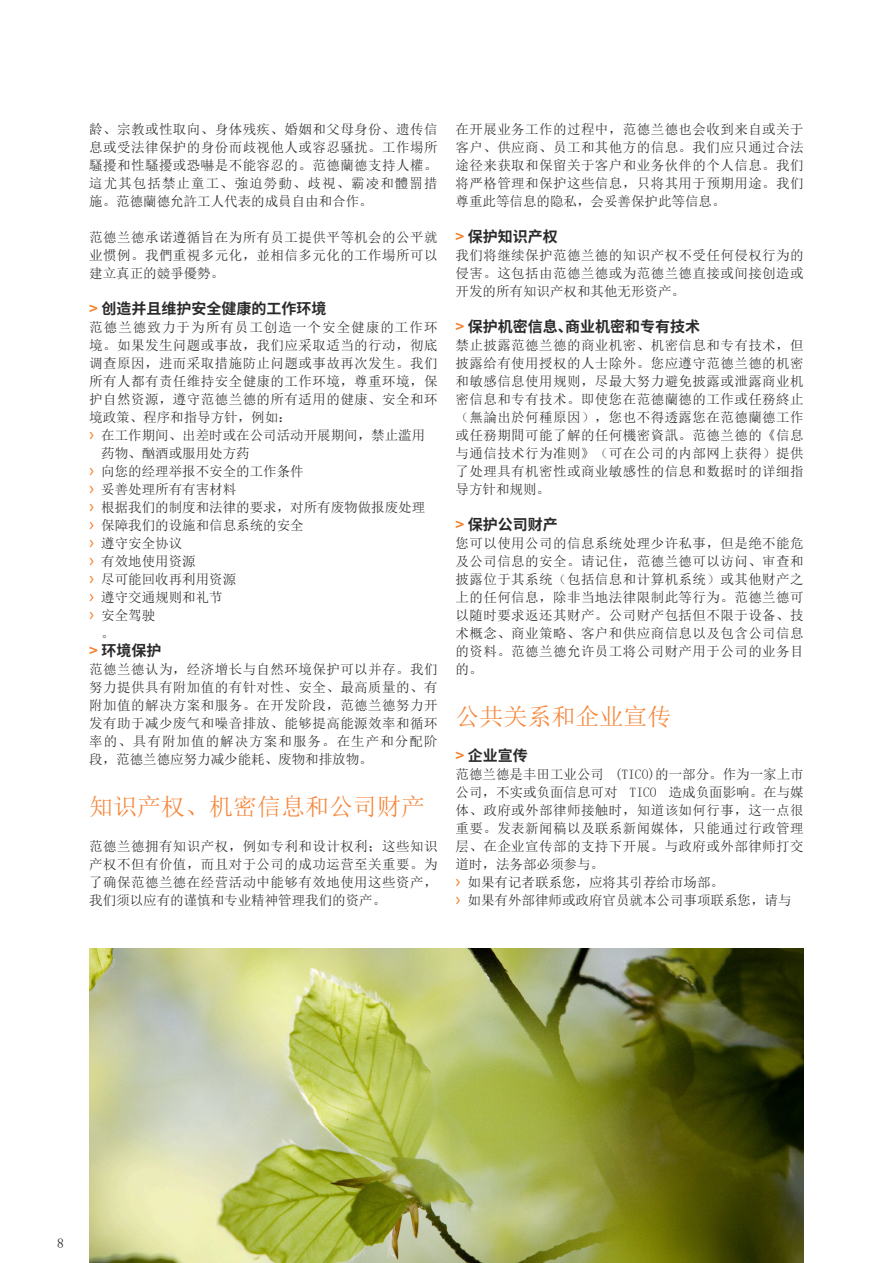
<style>
.page{position:relative;width:893px;height:1263px;background:#fff}
.page>*{position:absolute;margin:0;border:0;box-sizing:border-box;transform-origin:0 0}
.t1{font:24px "Sim Sun";color:#f6873b}
.t2{font:700 15px "Source Han Sans CN";color:#2b292a}
.t3{font:13.5px/18px "Sim Sun";letter-spacing:.035em;color:#2b292a;text-align:justify}
.t4{font:13.5px/18px "Sim Sun";color:#2b292a}
.t5{font:13.5px "Sim Sun";letter-spacing:.08em;color:#2b292a}
.s1{color:#f5822e}
.s2{font-family:"Meta Pro Norm";font-size:15px;color:#f6873b}
</style>
<div class="page">
<img style="left:89px;top:948px;width:715px;height:315px">
<p class="t3" style="left:89px;top:121px;width:350px">龄、宗教或性取向、身体残疾、婚姻和父母身份、遗传信息或受法律保护的身份而歧视他人或容忍骚扰。工作場所騷擾和性騷擾或恐嚇是不能容忍的。范德蘭德支持人權。這尤其包括禁止童工、強迫勞動、歧視、霸凌和體罰措施。范德蘭德允許工人代表的成員自由和合作。</p>
<p class="t3" style="left:89px;top:229px;width:350px">范德兰德承诺遵循旨在为所有员工提供平等机会的公平就业惯例。我們重視多元化，並相信多元化的工作場所可以建立真正的競爭優勢。</p>
<p class="t2" style="left:89px;top:300px;width:239px"><span class="s1">&gt;</span> 创造并且维护安全健康的工作环境</p>
<p class="t5" style="left:89px;top:321px;width:350px">范德兰德致力于为所有员工创造一个安全健康的工作环</p>
<p class="t3" style="left:89px;top:337px;width:350px">境。如果发生问题或事故，我们应采取适当的行动，彻底</p>
<p class="t3" style="left:89px;top:355px;width:350px">调查原因，进而采取措施防止问题或事故再次发生。我们</p>
<p class="t3" style="left:89px;top:373px;width:350px">所有人都有责任维持安全健康的工作环境，尊重环境，保</p>
<p class="t3" style="left:89px;top:391px;width:350px">护自然资源，遵守范德兰德的所有适用的健康、安全和环</p>
<p class="t4" style="left:89px;top:409px;width:204px">境政策、程序和指导方针，例如：</p>
<p class="t4" style="left:89px;top:427px;width:337px"><span class="s2">&gt;</span> 在工作期间、出差时或在公司活动开展期间，禁止滥用</p>
<p class="t4" style="left:101px;top:445px;width:150px">药物、酗酒或服用处方药</p>
<p class="t4" style="left:89px;top:463px;width:216px"><span class="s2">&gt;</span> 向您的经理举报不安全的工作条件</p>
<p class="t4" style="left:89px;top:481px;width:148px"><span class="s2">&gt;</span> 妥善处理所有有害材料</p>
<p class="t4" style="left:89px;top:499px;width:337px"><span class="s2">&gt;</span> 根据我们的制度和法律的要求，对所有废物做报废处理</p>
<p class="t4" style="left:89px;top:517px;width:216px"><span class="s2">&gt;</span> 保障我们的设施和信息系统的安全</p>
<p class="t3" style="left:89px;top:535px;width:94px"><span class="s2">&gt;</span> 遵守安全协议</p>
<p class="t4" style="left:89px;top:553px;width:108px"><span class="s2">&gt;</span> 有效地使用资源</p>
<p class="t4" style="left:89px;top:571px;width:148px"><span class="s2">&gt;</span> 尽可能回收再利用资源</p>
<p class="t4" style="left:89px;top:589px;width:135px"><span class="s2">&gt;</span> 遵守交通规则和礼节</p>
<p class="t3" style="left:89px;top:607px;width:67px"><span class="s2">&gt;</span> 安全驾驶</p>
<p class="t3" style="left:101px;top:625px;width:15px">。</p>
<p class="t2" style="left:89px;top:642px;width:74px"><span class="s1">&gt;</span> 环境保护</p>
<p class="t3" style="left:89px;top:661px;width:350px">范德兰德认为，经济增长与自然环境保护可以并存。我们努力提供具有附加值的有针对性、安全、最高质量的、有附加值的解决方案和服务。在开发阶段，范德兰德努力开发有助于减少废气和噪音排放、能够提高能源效率和循环率的、具有附加值的解决方案和服务。在生产和分配阶段，范德兰德应努力减少能耗、废物和排放物。</p>
<h1 class="t1" style="left:89px;top:795px;width:338px">知识产权、机密信息和公司财产</h1>
<p class="t3" style="left:89px;top:838px;width:350px">范德兰德拥有知识产权，例如专利和设计权利；这些知识产权不但有价值，而且对于公司的成功运营至关重要。为了确保范德兰德在经营活动中能够有效地使用这些资产，我们须以应有的谨慎和专业精神管理我们的资产。</p>
<p class="t3" style="left:455px;top:121px;width:350px">在开展业务工作的过程中，范德兰德也会收到来自或关于客户、供应商、员工和其他方的信息。我们应只通过合法途径来获取和保留关于客户和业务伙伴的个人信息。我们将严格管理和保护这些信息，只将其用于预期用途。我们尊重此等信息的隐私，会妥善保护此等信息。</p>
<p class="t2" style="left:455px;top:228px;width:104px"><span class="s1">&gt;</span> 保护知识产权</p>
<p class="t3" style="left:455px;top:247px;width:350px">我们将继续保护范德兰德的知识产权不受任何侵权行为的侵害。这包括由范德兰德或为范德兰德直接或间接创造或开发的所有知识产权和其他无形资产。</p>
<p class="t2" style="left:455px;top:318px;width:246px"><span class="s1">&gt;</span> 保护机密信息、商业机密和专有技术</p>
<p class="t3" style="left:455px;top:337px;width:350px">禁止披露范德兰德的商业机密、机密信息和专有技术，但披露给有使用授权的人士除外。您应遵守范德兰德的机密和敏感信息使用规则，尽最大努力避免披露或泄露商业机密信息和专有技术。即使您在范德蘭德的工作或任務終止（無論出於何種原因），您也不得透露您在范德蘭德工作或任務期間可能了解的任何機密資訊。范德兰德的《信息与通信技术行为准则》（可在公司的内部网上获得）提供了处理具有机密性或商业敏感性的信息和数据时的详细指导方针和规则。</p>
<p class="t2" style="left:455px;top:516px;width:104px"><span class="s1">&gt;</span> 保护公司财产</p>
<p class="t3" style="left:455px;top:535px;width:350px">您可以使用公司的信息系统处理少许私事，但是绝不能危及公司信息的安全。请记住，范德兰德可以访问、审查和披露位于其系统（包括信息和计算机系统）或其他财产之上的任何信息，除非当地法律限制此等行为。范德兰德可以随时要求返还其财产。公司财产包括但不限于设备、技术概念、商业策略、客户和供应商信息以及包含公司信息的资料。范德兰德允许员工将公司财产用于公司的业务目的。</p>
<h1 class="t1" style="left:455px;top:705px;width:217px">公共关系和企业宣传</h1>
<p class="t2" style="left:455px;top:747px;width:74px"><span class="s1">&gt;</span> 企业宣传</p>
<p class="t4" style="left:455px;top:766px;width:350px">范德兰德是丰田工业公司 (TICO)的一部分。作为一家上市公司，不实或负面信息可对 TICO 造成负面影响。在与媒体、政府或外部律师接触时，知道该如何行事，这一点很重要。发表新闻稿以及联系新闻媒体，只能通过行政管理层、在企业宣传部的支持下开展。与政府或外部律师打交道时，法务部必须参与。<br><span class="s2">&gt;</span> 如果有记者联系您，应将其引荐给市场部。<br><span class="s2">&gt;</span> 如果有外部律师或政府官员就本公司事项联系您，请与</p>
<p class="t3" style="left:57px;top:1234px;width:8px">8</p>
</div>
